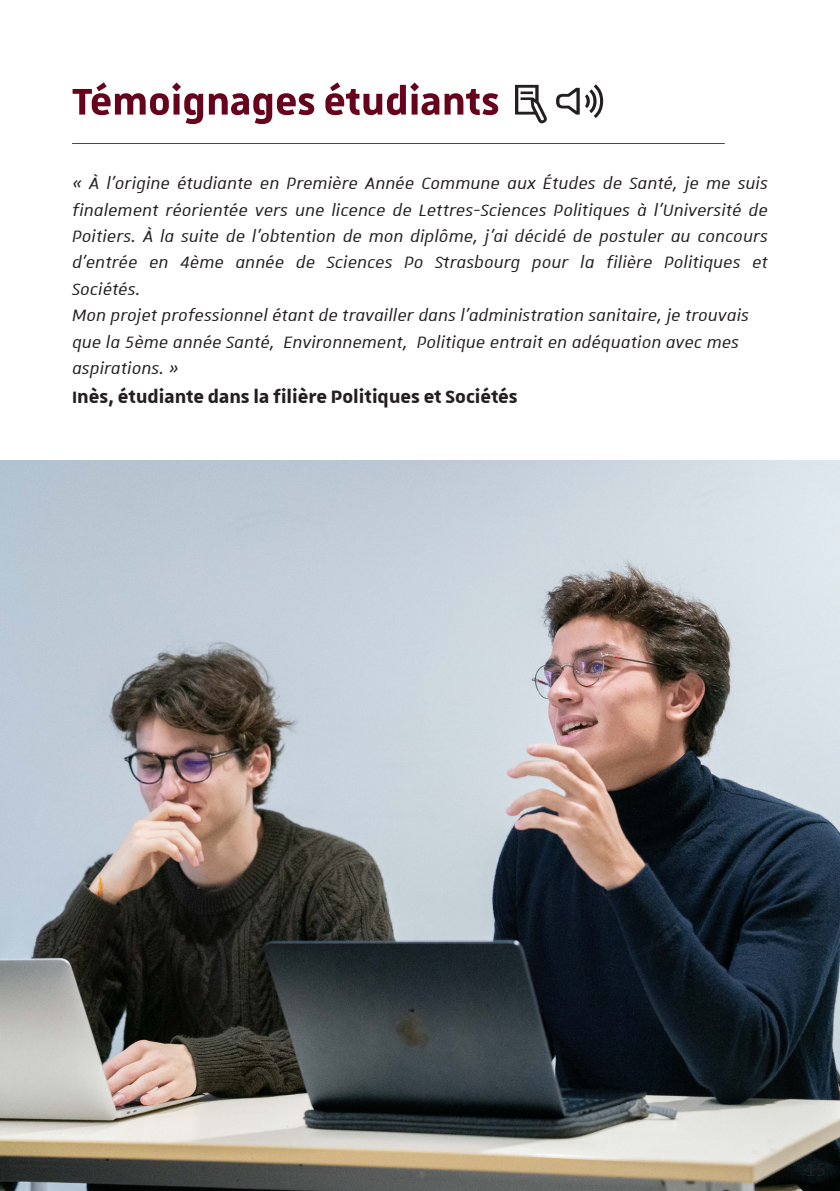
<style>
.page{position:relative;width:840px;height:1191px;background:#fff}
.page>*{position:absolute;margin:0;border:0;box-sizing:border-box;transform-origin:0 0}
.t1{font:700 50px "Unistra A";color:#66041e}
.t2{font:700 24px "Unistra A";color:#231f20}
.t3{font:24px "Unistra A";color:#231f20}
.t4{font:italic 22px/26.4px "Unistra A";color:#231f20}
.s1{font-size:22px}
</style>
<div class="page">
<img style="left:0;top:461px;width:839px;height:730px">
<hr style="left:72px;top:143px;width:652px;height:1px;background:#c4121a">
<h1 class="t1" style="left:72px;top:73px;width:429px">Témoignages étudiants</h1>
<p class="t4" style="left:72px;top:169px;width:697px">« À l’origine étudiante en Première Année Commune aux Études de Santé, je me suis finalement réorientée vers une licence de Lettres-Sciences Politiques à l’Université de Poitiers. À la suite de l’obtention de mon diplôme, j’ai décidé de postuler au concours d’entrée en 4ème année de Sciences Po Strasbourg pour la filière Politiques et Sociétés.<br>Mon projet professionnel étant de travailler dans l’administration sanitaire, je trouvais que la 5ème année Santé, Environnement, Politique entrait en adéquation avec mes aspirations. »</p>
<p class="t2" style="left:72px;top:383px;width:447px"><span class="s1">I</span>nès, étudiante dans la filière Politiques et Sociétés</p>
<p class="t3" style="left:804px;top:1157px;width:23px">15</p>
</div>
